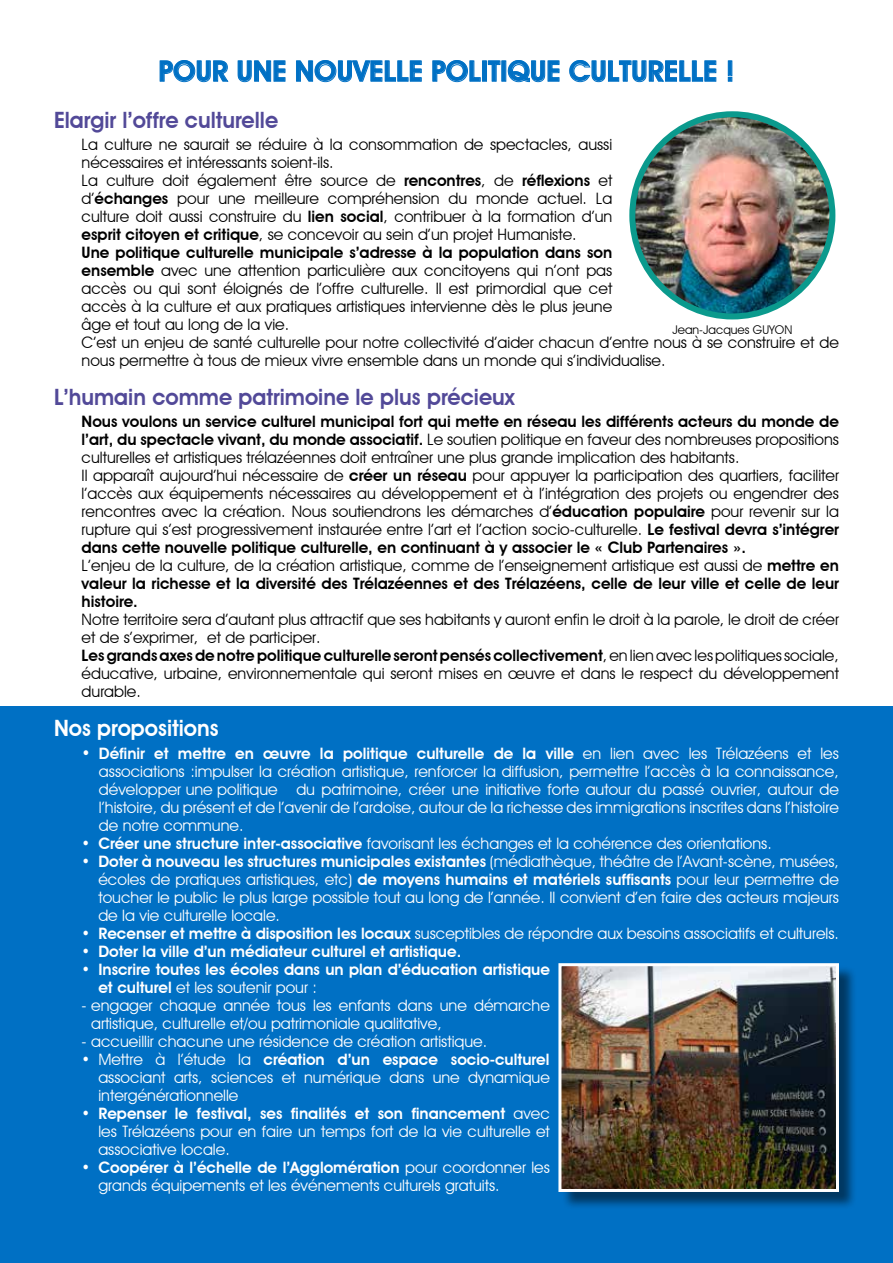
<style>
.page{position:relative;width:893px;height:1263px;background:#fff}
.page>*{position:absolute;margin:0;border:0;box-sizing:border-box;transform-origin:0 0}
.t1{font:600 28.5px "Avant Garde IT Cby BT";color:#0070c4}
.t2{font:600 22.5px "Avant Garde IT Cby BT";color:#524998}
.t3{font:600 22.5px "Avant Garde IT Cby BT";color:#fff}
.t4{font:15.75px/18px "Avant Garde IT Cby BT";color:#000}
.t5{font:15.75px/18px "Avant Garde IT Cby BT";color:#fff;text-align:justify;scale:.94 1}
.t6{font:15.75px/18px "Avant Garde IT Cby BT";color:#fff;text-align:justify}
.t7{font:600 15.75px/18px "Avant Garde IT Cby BT";color:#fff}
.t8{font:12px "Avant Garde IT Cby BT";color:#000}
.s1{font-weight:600}
.s2{font-size:16.5px}
.s3{font-weight:400}
</style>
<div class="page">
<div style="left:0;top:707px;width:893px;height:556px;background:#0070c4"></div>
<svg style="left:159px;top:60px;width:70px;height:22px"></svg>
<svg style="left:237px;top:60px;width:49px;height:22px"></svg>
<svg style="left:296px;top:60px;width:126px;height:22px"></svg>
<svg style="left:432px;top:60px;width:49px;height:22px"></svg>
<div style="left:482px;top:61px;width:5px;height:21px;border:1px solid #0070c4"></div>
<svg style="left:488px;top:60px;width:13px;height:22px"></svg>
<svg style="left:508px;top:60px;width:52px;height:22px"></svg>
<svg style="left:569px;top:60px;width:148px;height:22px"></svg>
<div style="left:728px;top:61px;width:4px;height:15px;border:1px solid #0070c4"></div>
<svg style="left:728px;top:77px;width:4px;height:5px"></svg>
<img style="left:632px;top:114px;width:200px;height:202px">
<div style="left:629px;top:111px;width:206px;height:208px;border:6px solid #0b9a8d;border-radius:50%"></div>
<div style="left:561px;top:965px;width:297px;height:245px;background:#000;opacity:.5"></div>
<img style="left:562px;top:967px;width:273px;height:221px">
<div style="left:558px;top:963px;width:281px;height:229px;border:3px solid #fff"></div>
<h1 class="t1" style="left:158px;top:54px;width:577px">POUR UNE NOUVELLE POLITIQUE CULTURELLE !</h1>
<h2 class="t2" style="left:54px;top:107px;width:226px">Elargir l’offre culturelle</h2>
<p class="t4" style="left:82px;top:136px;width:759px">La culture ne saurait se réduire à la consommation de spectacles, aussi<br>nécessaires et intéressants soient-ils.<br>La culture doit également être source de <span class="s1">rencontres</span>, de <span class="s1">réflexions</span> et<br>d’<span class="s1">échanges</span> pour une meilleure compréhension du monde actuel. La<br>culture doit aussi construire du <span class="s1">lien social</span>, contribuer à la formation d’un<br><span class="s1">esprit citoyen et critique</span>, se concevoir au sein d’un projet Humaniste.<br><span class="s1">Une politique culturelle municipale s’adresse à la population dans son<br>ensemble</span> avec une attention particulière aux concitoyens qui n’ont pas<br>accès ou qui sont éloignés de l’offre culturelle. Il est primordial que cet<br>accès à la culture et aux pratiques artistiques intervienne dès le plus jeune<br>âge et tout au long de la vie.<br>C’est un enjeu de santé culturelle pour notre collectivité d’aider chacun d’entre nous à se construire et de nous permettre à tous de mieux vivre ensemble dans un monde qui s’individualise.</p>
<h2 class="t2" style="left:54px;top:383px;width:462px">L’humain comme patrimoine le plus précieux</h2>
<p class="t4" style="left:82px;top:412px;width:759px"><span class="s1">Nous voulons un service culturel municipal fort qui mette en réseau les différents acteurs du monde de l’art, du spectacle vivant, du monde associatif.</span> Le soutien politique en faveur des nombreuses propositions culturelles et artistiques trélazéennes doit entraîner une plus grande implication des habitants.<br>Il apparaît aujourd’hui nécessaire de <span class="s1">créer un réseau</span> pour appuyer la participation des quartiers, faciliter l’accès aux équipements nécessaires au développement et à l’intégration des projets ou engendrer des rencontres avec la création. Nous soutiendrons les démarches d’<span class="s1">éducation populaire</span> pour revenir sur la rupture qui s’est progressivement instaurée entre l’art et l’action socio-culturelle. <span class="s1">Le festival devra s’intégrer dans cette nouvelle politique culturelle, en continuant à y associer le « Club Partenaires ».<br></span>L’enjeu de la culture, de la création artistique, comme de l’enseignement artistique est aussi de <span class="s1">mettre en valeur la richesse et la diversité des Trélazéennes et des Trélazéens, celle de leur ville et celle de leur histoire.</span></p>
<p class="t4" style="left:82px;top:610px;width:759px">Notre territoire sera d’autant plus attractif que ses habitants y auront enfin le droit à la parole, le droit de créer et de s’exprimer, et de participer.<br><span class="s1">Les grands axes de notre politique culturelle seront pensés collectivement</span>, en lien avec les politiques sociale, éducative, urbaine, environnementale qui seront mises en œuvre et dans le respect du développement durable.</p>
<h2 class="t3" style="left:54px;top:714px;width:166px">Nos propositions</h2>
<p class="t6" style="left:99px;top:744px;width:741px;text-indent:-17px"><span class="s2">•</span> <span class="s1">Définir et mettre en œuvre la politique culturelle de la ville</span> en lien avec les Trélazéens et les associations :impulser la création artistique, renforcer la diffusion, permettre l’accès à la connaissance, développer une politique du patrimoine, créer une initiative forte autour du passé ouvrier, autour de l’histoire, du présent et de l’avenir de l’ardoise, autour de la richesse des immigrations inscrites dans l’histoire de notre commune.</p>
<p class="t5" style="left:82px;top:834px;width:736px">• <span class="s1">Créer une structure inter-associative</span> favorisant les échanges et la cohérence des orientations.</p>
<p class="t5" style="left:98px;top:852px;width:789px;text-indent:-17px">• <span class="s1">Doter à nouveau les structures municipales existantes</span> (médiathèque, théâtre de l’Avant-scène, musées, écoles de pratiques artistiques, etc) <span class="s1">de moyens humains et matériels suffisants</span> pour leur permettre de toucher le public le plus large possible tout au long de l’année. Il convient d’en faire des acteurs majeurs de la vie culturelle locale.</p>
<p class="t5" style="left:82px;top:924px;width:807px">• <span class="s1">Recenser et mettre à disposition les locaux</span> susceptibles de répondre aux besoins associatifs et culturels.</p>
<p class="t7" style="left:82px;top:942px;width:381px"><span class="s3">•</span> Doter la ville d’un médiateur culturel et artistique.</p>
<p class="t7" style="left:98px;top:960px;width:453px;text-indent:-17px"><span class="s3">•</span> Inscrire toutes les écoles dans un plan d’éducation artistique et culturel <span class="s3">et les soutenir pour :</span></p>
<p class="t6" style="left:91px;top:996px;width:460px;text-indent:-10px">- engager chaque année tous les enfants dans une démarche artistique, culturelle et/ou patrimoniale qualitative,</p>
<p class="t6" style="left:82px;top:1032px;width:407px">- accueillir chacune une résidence de création artistique.</p>
<p class="t5" style="left:98px;top:1050px;width:482px;text-indent:-17px">• Mettre à l’étude la <span class="s1">création d’un espace socio-culturel </span>associant arts, sciences et numérique dans une dynamique intergénérationnelle</p>
<p class="t5" style="left:98px;top:1104px;width:482px;text-indent:-17px">• <span class="s1">Repenser le festival, ses finalités et son financement</span> avec les Trélazéens pour en faire un temps fort de la vie culturelle et associative locale.</p>
<p class="t5" style="left:98px;top:1158px;width:482px;text-indent:-17px">• <span class="s1">Coopérer à l’échelle de l’Agglomération</span> pour coordonner les grands équipements et les événements culturels gratuits.</p>
<p class="t8" style="left:672px;top:322px;width:121px">Jean-Jacques GUYON</p>
</div>
